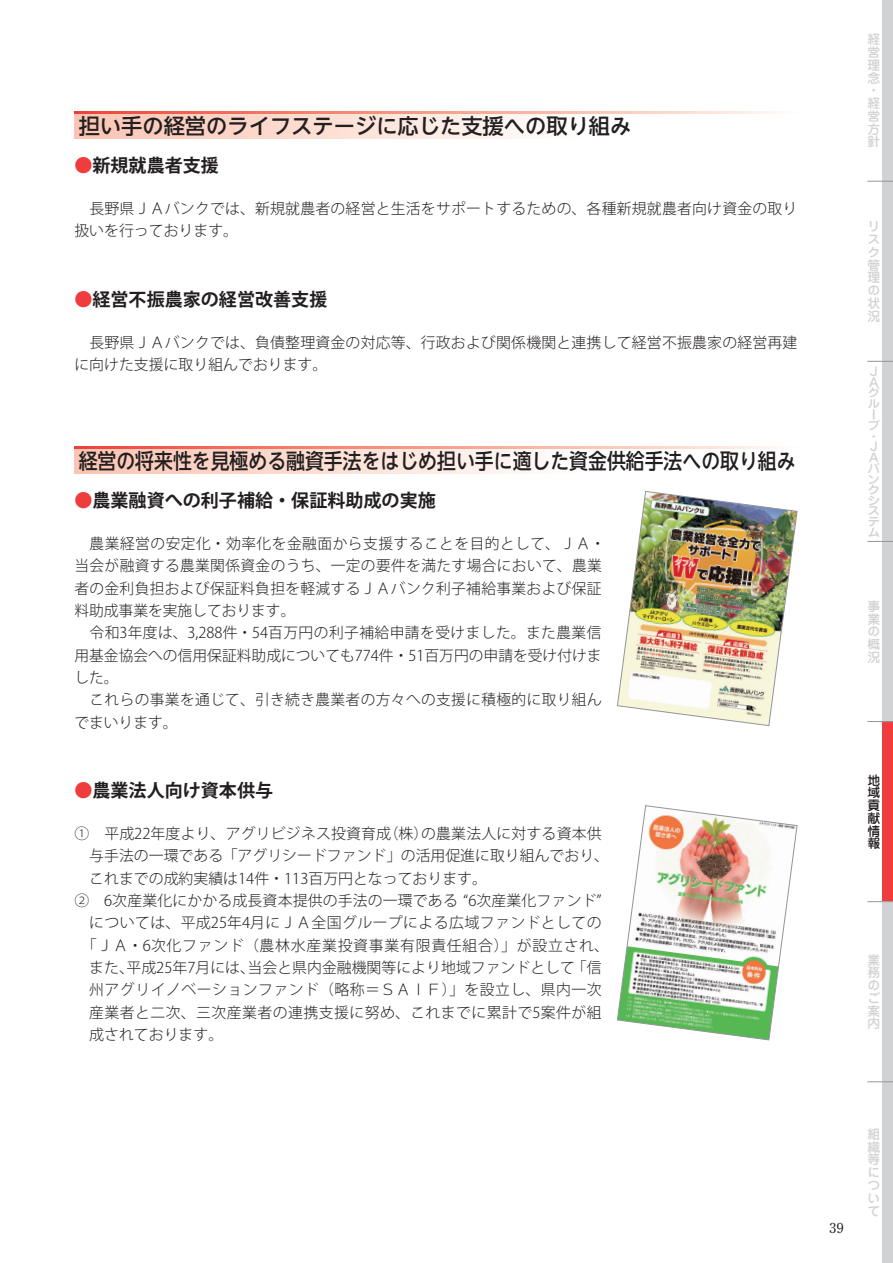
<style>
.page{position:relative;width:893px;height:1263px;background:#fff}
.page>*{position:absolute;margin:0;border:0;box-sizing:border-box;transform-origin:0 0}
.t1{font:500 21.3px "UD Shin Go NT Pr 6 N";color:#231f20;scale:.89 1}
.t2{font:500 21.3px "UD Shin Go NT Pr 6 N";color:#231f20}
.t3{font:700 18px "Koz Go Pr 6 N";color:#231f20}
.t4{font:300 14.85px/22.4px "Koz Go Pr 6 N";letter-spacing:.015em;color:#231f20}
.t5{font:300 14.85px "Koz Go Pr 6 N";letter-spacing:.05em;color:#231f20}
.t6{font:700 13.8px "Futo Min A101 Pr 6 N";color:#231f20}
.t7{font:500 12.75px/12.8px "Jun 34 Pro";color:#d1d2d4;text-align:justify}
.t8{font:500 12.75px/12.8px "Jun 34 Pro";color:#231f20;text-align:justify}
.t9{font:500 11.85px/10.6px "Jun 34 Pro";color:#d1d2d4;scale:1.08 1}
.s1{color:#ee3d3c}
</style>
<div class="page">
<div style="left:882px;top:0;width:11px;height:181px;background:#d1d2d4"></div>
<div style="left:882px;top:181px;width:11px;height:180px;background:#d1d2d4"></div>
<div style="left:882px;top:361px;width:11px;height:180px;background:#d1d2d4"></div>
<div style="left:882px;top:541px;width:11px;height:180px;background:#d1d2d4"></div>
<div style="left:882px;top:721px;width:11px;height:181px;background:#ee3d3c"></div>
<div style="left:882px;top:902px;width:11px;height:180px;background:#d1d2d4"></div>
<div style="left:882px;top:1082px;width:11px;height:181px;background:#d1d2d4"></div>
<svg style="left:867px;top:181px;width:26px;height:1px"></svg>
<svg style="left:867px;top:361px;width:26px;height:1px"></svg>
<svg style="left:867px;top:541px;width:26px;height:1px"></svg>
<svg style="left:867px;top:721px;width:26px;height:1px"></svg>
<svg style="left:867px;top:901px;width:26px;height:1px"></svg>
<svg style="left:867px;top:1081px;width:26px;height:1px"></svg>
<div style="left:74px;top:446px;width:511px;height:27px;background:linear-gradient(to right,#fbc3b1,#fefdfb)"></div>
<svg style="left:74px;top:446px;width:701px;height:3px;background:#f69c8c"></svg>
<div style="left:74px;top:112px;width:511px;height:26px;background:linear-gradient(to right,#fbc3b1,#fefdfb)"></div>
<svg style="left:74px;top:112px;width:701px;height:2px"></svg>
<svg style="left:617px;top:805px;width:180px;height:235px"></svg>
<img style="left:617px;top:491px;width:180px;height:235px">
<h1 class="t2" style="left:79px;top:109px;width:554px">担い手の経営のライフステージに応じた支援への取り組み</h1>
<p class="t3" style="left:74px;top:155px;width:146px"><span class="s1">●</span>新規就農者支援</p>
<p class="t4" style="left:74px;top:198px;width:725px">　長野県ＪＡバンクでは、新規就農者の経営と生活をサポートするための、各種新規就農者向け資金の取り扱いを行っております。</p>
<p class="t3" style="left:74px;top:289px;width:254px"><span class="s1">●</span>経営不振農家の経営改善支援</p>
<p class="t4" style="left:74px;top:332px;width:725px">　長野県ＪＡバンクでは、負債整理資金の対応等、行政および関係機関と連携して経営不振農家の経営再建に向けた支援に取り組んでおります。</p>
<h1 class="t1" style="left:79px;top:444px;width:807px">経営の将来性を見極める融資手法をはじめ担い手に適した資金供給手法への取り組み</h1>
<p class="t3" style="left:74px;top:490px;width:363px"><span class="s1">●</span>農業融資への利子補給・保証料助成の実施</p>
<p class="t4" style="left:74px;top:533px;width:532px">　農業経営の安定化・効率化を金融面から支援することを目的として、ＪＡ・当会が融資する農業関係資金のうち、一定の要件を満たす場合において、農業者の金利負担および保証料負担を軽減するＪＡバンク利子補給事業および保証料助成事業を実施しております。<br>　令和3年度は、3,288件・54百万円の利子補給申請を受けました。また農業信用基金協会への信用保証料助成についても774件・51百万円の申請を受け付けました。<br>　これらの事業を通じて、引き続き農業者の方々への支援に積極的に取り組んでまいります。</p>
<p class="t3" style="left:74px;top:780px;width:200px"><span class="s1">●</span>農業法人向け資本供与</p>
<p class="t4" style="left:74px;top:823px;width:529px">①　平成22年度より、アグリビジネス投資育成（株）の農業法人に対する資本供</p>
<p class="t4" style="left:89px;top:845px;width:521px">与手法の一環である「アグリシードファンド」の活用促進に取り組んでおり、</p>
<p class="t4" style="left:89px;top:867px;width:399px">これまでの成約実績は14件・113百万円となっております。</p>
<p class="t4" style="left:74px;top:890px;width:529px">②　6次産業化にかかる成長資本提供の手法の一環である “6次産業化ファンド”</p>
<p class="t4" style="left:89px;top:912px;width:514px">については、平成25年4月にＪＡ全国グループによる広域ファンドとしての</p>
<p class="t5" style="left:82px;top:937px;width:529px">「ＪＡ・6次化ファンド（農林水産業投資事業有限責任組合）」が設立され、</p>
<p class="t4" style="left:89px;top:957px;width:514px">また、平成25年7月には、当会と県内金融機関等により地域ファンドとして「信</p>
<p class="t4" style="left:89px;top:979px;width:514px">州アグリイノベーションファンド（略称＝ＳＡＩＦ）」を設立し、県内一次</p>
<p class="t4" style="left:89px;top:1001px;width:514px">産業者と二次、三次産業者の連携支援に努め、これまでに累計で5案件が組</p>
<p class="t4" style="left:89px;top:1024px;width:135px">成されております。</p>
<p class="t7" style="left:867px;top:32px;width:14px;text-align:left">経営理念・経営方針</p>
<p class="t7" style="left:867px;top:219px;width:14px;text-align:left">リスク管理の状況</p>
<p class="t9" style="left:867px;top:364px;width:13px">Ｊ<br>Ａグループ</p>
<p class="t9" style="left:867px;top:430px;width:13px">・<br>Ｊ<br>Ａバンクシステム</p>
<p class="t7" style="left:867px;top:598px;width:14px">事業の概況</p>
<p class="t8" style="left:867px;top:772px;width:14px">地域貢献情報</p>
<p class="t7" style="left:867px;top:952px;width:14px">業務のご案内</p>
<p class="t6" style="left:829px;top:1217px;width:16px">39</p>
<p class="t7" style="left:867px;top:1126px;width:14px">組織等について</p>
</div>
